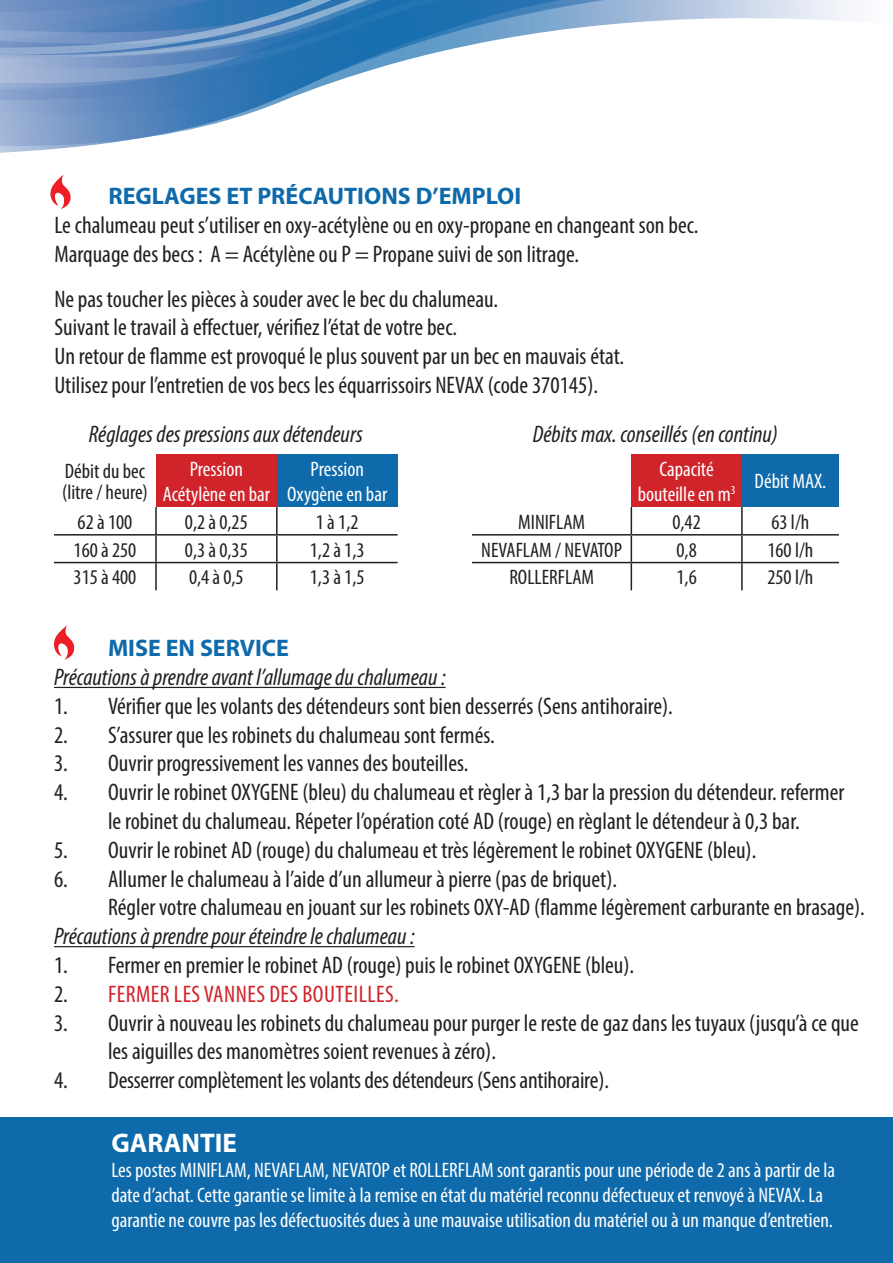
<style>
.page{position:relative;width:893px;height:1263px;background:#fff}
.page>*{position:absolute;margin:0;border:0;box-sizing:border-box;transform-origin:0 0}
.t1{font:700 27px "Myriad Pro";color:#fff}
.t2{font:condensed 24px/28.8px "Myriad Pro";color:#231f20}
.t3{font:italic condensed 24px "Myriad Pro";color:#231f20}
.t4{font:700 24px "Myriad Pro";color:#0e6aab}
.t5{font:condensed 24px "Myriad Pro";color:#d1232a}
.t6{font:condensed 21px/25.2px "Myriad Pro";color:#fff}
.t7{font:condensed 21px/21px "Myriad Pro";color:#231f20}
.s1{color:#231f20}
</style>
<div class="page">
<div style="left:0;top:1117px;width:893px;height:146px;background:#0e6aab"></div>
<svg style="left:0;top:0;width:850px;height:153px"></svg>
<img style="left:50px;top:174px;width:21px;height:35px">
<div style="left:631px;top:454px;width:111px;height:53px;background:#d1232a"></div>
<div style="left:742px;top:454px;width:97px;height:53px;background:#0e6aab"></div>
<hr style="left:741px;top:507px;width:2px;height:27px;background:#231f20">
<hr style="left:472px;top:534px;width:159px;height:1px;background:#231f20">
<hr style="left:631px;top:534px;width:111px;height:1px;background:#231f20">
<hr style="left:742px;top:534px;width:97px;height:1px;background:#231f20">
<hr style="left:741px;top:535px;width:2px;height:27px;background:#231f20">
<hr style="left:472px;top:562px;width:159px;height:1px;background:#231f20">
<hr style="left:631px;top:562px;width:111px;height:1px;background:#231f20">
<svg style="left:631px;top:507px;width:1px;height:83px"></svg>
<hr style="left:742px;top:562px;width:97px;height:1px;background:#231f20">
<hr style="left:741px;top:563px;width:2px;height:27px;background:#231f20">
<div style="left:156px;top:454px;width:121px;height:53px;background:#d1232a"></div>
<div style="left:277px;top:454px;width:121px;height:53px;background:#0e6aab"></div>
<hr style="left:155px;top:507px;width:2px;height:27px;background:#231f20">
<hr style="left:276px;top:507px;width:2px;height:27px;background:#231f20">
<hr style="left:54px;top:534px;width:102px;height:1px;background:#231f20">
<hr style="left:156px;top:534px;width:121px;height:1px;background:#231f20">
<hr style="left:155px;top:535px;width:2px;height:27px;background:#231f20">
<hr style="left:277px;top:534px;width:121px;height:1px;background:#231f20">
<hr style="left:276px;top:535px;width:2px;height:27px;background:#231f20">
<hr style="left:54px;top:562px;width:102px;height:1px;background:#231f20">
<hr style="left:156px;top:562px;width:121px;height:1px;background:#231f20">
<hr style="left:155px;top:563px;width:2px;height:27px;background:#231f20">
<hr style="left:277px;top:562px;width:121px;height:1px;background:#231f20">
<hr style="left:276px;top:563px;width:2px;height:27px;background:#231f20">
<hr style="left:54px;top:687px;width:392px;height:1px;background:#231f20">
<hr style="left:54px;top:946px;width:361px;height:1px;background:#231f20">
<img style="left:54px;top:625px;width:20px;height:35px">
<p class="t4" style="left:108px;top:180px;width:192px">REGLAGES ET PRÉCAU</p>
<p class="t4" style="left:344px;top:180px;width:175px">TIONS D’EMPLOI</p>
<p class="t2" style="left:54px;top:210px;width:645px">Le chalumeau peut s’utiliser en oxy-acétylène ou en oxy-propane en changeant son bec.<br>Marquage des becs : A = Acétylène ou P = Propane suivi de son litrage.</p>
<p class="t2" style="left:54px;top:284px;width:571px">Ne pas toucher les pièces à souder avec le bec du chalumeau.<br>Suivant le travail à effectuer, vérifiez l’état de votre bec.<br>Un retour de flamme est provoqué le plus souvent par un bec en mauvais état.<br>Utilisez pour l’entretien de vos becs les équarrissoirs NEVAX (code 370145).</p>
<p class="t3" style="left:533px;top:419px;width:247px">Débits max. conseillés (en continu)</p>
<p class="t6" style="left:638px;top:456px;width:190px;text-indent:22px">Capacité<br>bouteille en m<sup>3</sup> Débit MAX.</p>
<p class="t7" style="left:518px;top:511px;width:68px">MINIFLAM</p>
<p class="t7" style="left:672px;top:511px;width:30px">0,42</p>
<p class="t7" style="left:771px;top:511px;width:39px">63 l/h</p>
<p class="t7" style="left:481px;top:539px;width:142px">NEVAFLAM / NEVATOP</p>
<p class="t7" style="left:676px;top:539px;width:22px">0,8</p>
<p class="t7" style="left:767px;top:539px;width:47px">160 l/h</p>
<p class="t7" style="left:509px;top:567px;width:86px">ROLLERFLAM</p>
<p class="t7" style="left:676px;top:567px;width:22px">1,6</p>
<p class="t7" style="left:767px;top:567px;width:47px">250 l/h</p>
<p class="t3" style="left:89px;top:419px;width:275px">Réglages des pressions aux détendeurs</p>
<p class="t7" style="left:62px;top:460px;width:87px">Débit du bec (litre / heure)</p>
<p class="t6" style="left:163px;top:456px;width:109px;text-align:center">Pression<br>Acétylène en bar</p>
<p class="t6" style="left:287px;top:456px;width:101px;text-align:center">Pression<br>Oxygène en bar</p>
<p class="t7" style="left:78px;top:511px;width:56px">62 à 100</p>
<p class="t7" style="left:185px;top:511px;width:64px">0,2 à 0,25</p>
<p class="t7" style="left:316px;top:511px;width:44px">1 à 1,2</p>
<p class="t7" style="left:74px;top:539px;width:64px">160 à 250</p>
<p class="t7" style="left:185px;top:539px;width:64px">0,3 à 0,35</p>
<p class="t7" style="left:310px;top:539px;width:56px">1,2 à 1,3</p>
<p class="t7" style="left:74px;top:567px;width:64px">315 à 400</p>
<p class="t7" style="left:189px;top:567px;width:56px">0,4 à 0,5</p>
<p class="t7" style="left:310px;top:567px;width:56px">1,3 à 1,5</p>
<p class="t4" style="left:54px;top:632px;width:23px">MISE</p>
<p class="t4" style="left:166px;top:632px;width:88px">EN SERVICE</p>
<p class="t3" style="left:54px;top:663px;width:393px">Précautions à prendre avant l’allumage du chalumeau :</p>
<p class="t2" style="left:54px;top:691px;width:620px">1. Vérifier que les volants des détendeurs sont bien desserrés (Sens antihoraire).</p>
<p class="t2" style="left:54px;top:720px;width:442px">2. S’assurer que les robinets du chalumeau sont fermés.</p>
<p class="t2" style="left:54px;top:749px;width:416px">3. Ouvrir progressivement les vannes des bouteilles.</p>
<p class="t2" style="left:54px;top:778px;width:792px;text-align:center">4. Ouvrir le robinet OXYGENE (bleu) du chalumeau et règler à 1,3 bar la pression du détendeur. refermer le robinet du chalumeau. Répeter l’opération coté AD (rouge) en règlant le détendeur à 0,3 bar.</p>
<p class="t2" style="left:54px;top:835px;width:704px">5. Ouvrir le robinet AD (rouge) du chalumeau et très légèrement le robinet OXYGENE (bleu).</p>
<p class="t2" style="left:108px;top:864px;width:758px;text-indent:-54px">6. Allumer le chalumeau à l’aide d’un allumeur à pierre (pas de briquet).<br>Régler votre chalumeau en jouant sur les robinets OXY-AD (flamme légèrement carburante en brasage).</p>
<p class="t3" style="left:54px;top:922px;width:362px">Précautions à prendre pour éteindre le chalumeau :</p>
<p class="t2" style="left:54px;top:950px;width:582px">1. Fermer en premier le robinet AD (rouge) puis le robinet OXYGENE (bleu).</p>
<p class="t5" style="left:54px;top:979px;width:65px"><span class="s1">2.</span> fermer</p>
<p class="t5" style="left:174px;top:979px;width:41px">les vannes</p>
<p class="t5" style="left:269px;top:979px;width:54px">des bouteilles</p>
<p class="t5" style="left:394px;top:979px;width:6px">.</p>
<p class="t2" style="left:108px;top:1008px;width:752px;text-indent:-54px">3. Ouvrir à nouveau les robinets du chalumeau pour purger le reste de gaz dans les tuyaux (jusqu’à ce que les aiguilles des manomètres soient revenues à zéro).</p>
<p class="t2" style="left:54px;top:1066px;width:557px">4. Desserrer complètement les volants des détendeurs (Sens antihoraire).</p>
<p class="t1" style="left:111px;top:1125px;width:115px">GARANTIE</p>
<p class="t6" style="left:111px;top:1157px;width:725px">Les postes MINIFLAM, NEVAFLAM, NEVATOP et ROLLERFLAM sont garantis pour une période de 2 ans à partir de la date d’achat. Cette garantie se limite à la remise en état du matériel reconnu défectueux et renvoyé à NEVAX. La garantie ne couvre pas les défectuosités dues à une mauvaise utilisation du matériel ou à un manque d’entretien.</p>
</div>
